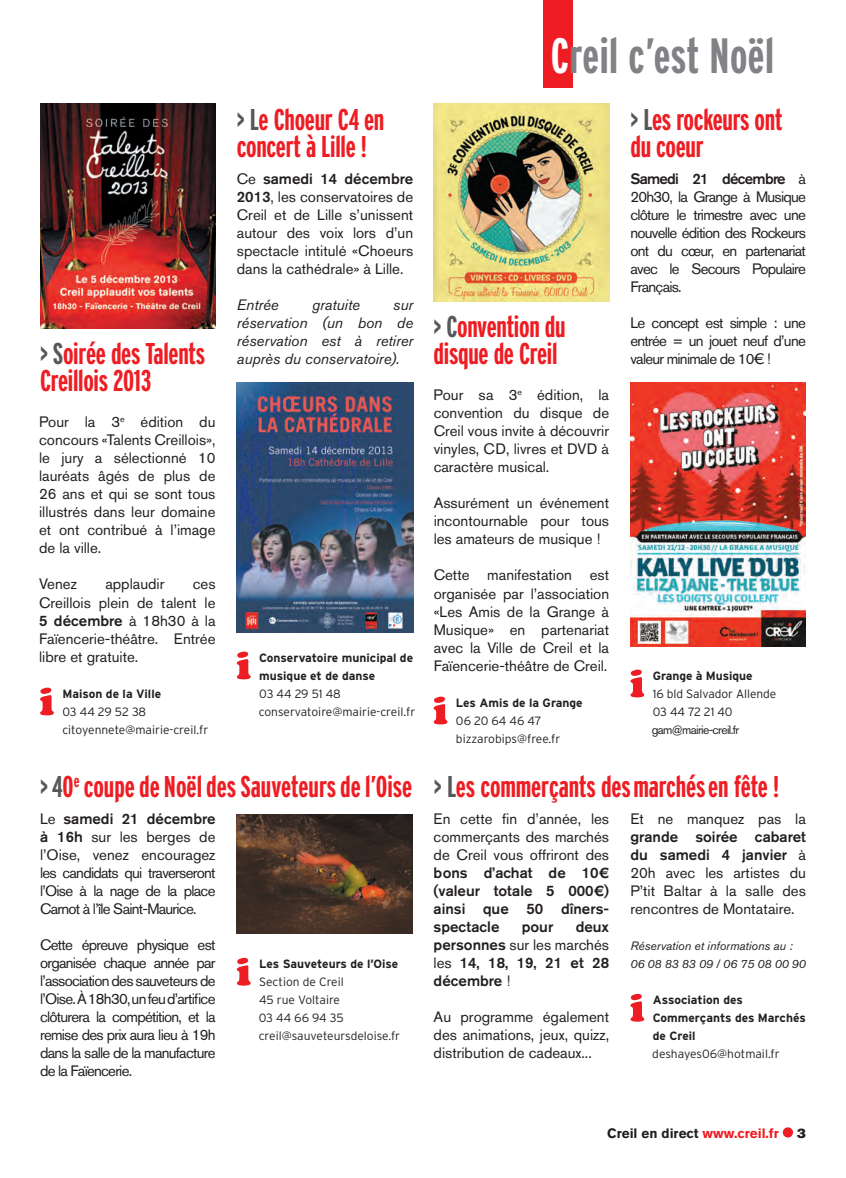
<style>
.page{position:relative;width:846px;height:1178px;background:#fff}
.page>*{position:absolute;margin:0;border:0;box-sizing:border-box;transform-origin:0 0}
.t1{font:700 extra-condensed 49.5px "Interstate";letter-spacing:.01em;color:#808285}
.t2{font:700 extra-condensed 30px/27px "Interstate";letter-spacing:-.01em;color:#ee1d23}
.t3{font:15px/18px "Akzidenz Grotesk BE";color:#231f20;text-align:justify}
.t4{font:500 15px/18px "Akzidenz Grotesk BE";color:#231f20;text-align:justify}
.t5{font:italic 15px/18px "Akzidenz Grotesk BE";color:#231f20;text-align:justify}
.t6{font:700 13.5px "Akzidenz Grotesk BE";color:#231f20}
.t7{font:13.5px "Akzidenz Grotesk BE Super";color:#231f20}
.t8{font:300 12px/18px "Interstate";color:#231f20}
.t9{font:700 12px/18px "Interstate";color:#231f20}
.t10{font:italic 12px/18px "Akzidenz Grotesk BE";color:#231f20}
.t11{font:12px "Akzidenz Grotesk BE";letter-spacing:-.05em;color:#231f20}
.s1{color:#57585a}
.s2{font-weight:500}
.s3{color:#fff}
.s4{font-weight:400}
.s5{color:#ee1d23}
</style>
<div class="page">
<svg style="left:782px;top:1126px;width:10px;height:11px"></svg>
<div style="left:543px;top:0;width:30px;height:88px;background:#ee1d23"></div>
<img style="left:40px;top:103px;width:175px;height:225px">
<svg style="left:40px;top:687px;width:14px;height:28px"></svg>
<img style="left:433px;top:103px;width:176px;height:198px">
<svg style="left:433px;top:696px;width:14px;height:28px"></svg>
<svg style="left:237px;top:957px;width:13px;height:28px"></svg>
<img style="left:237px;top:814px;width:175px;height:119px">
<svg style="left:630px;top:669px;width:14px;height:28px"></svg>
<img style="left:630px;top:383px;width:175px;height:263px">
<svg style="left:630px;top:993px;width:14px;height:28px"></svg>
<img style="left:237px;top:382px;width:176px;height:250px">
<svg style="left:237px;top:651px;width:13px;height:28px"></svg>
<h2 class="t2" style="left:40px;top:340px;width:167px"><span class="s1">&gt; S</span>oirée des Talents<br>Creillois 2013</h2>
<p class="t3" style="left:39px;top:413px;width:178px">Pour la 3<sup>e</sup> édition du concours «Talents Creillois», le jury a sélectionné 10 lauréats âgés de plus de 26 ans et qui se sont tous illustrés dans leur domaine et ont contribué à l’image de la ville.</p>
<p class="t3" style="left:39px;top:575px;width:39px">Venez</p>
<p class="t3" style="left:105px;top:575px;width:61px">applaudir</p>
<p class="t3" style="left:39px;top:575px;width:178px;text-indent:153px">ces Creillois plein de talent le <span class="s2">5 décembre</span> à 18h30 à la Faïencerie-théâtre. Entrée libre et gratuite.</p>
<p class="t9" style="left:62px;top:684px;width:100px">Maison de la Ville</p>
<p class="t8" style="left:62px;top:702px;width:147px">03 44 29 52 38 citoyennete@mairie-creil.fr</p>
<h2 class="t2" style="left:237px;top:106px;width:149px"><span class="s1">&gt; L</span>e Choeur C4 en concert à Lille !</h2>
<p class="t3" style="left:237px;top:170px;width:178px">Ce <span class="s2">samedi 14 décembre 2013</span>, les conservatoires de Creil et de Lille s’unissent autour des voix lors d’un spectacle intitulé «Choeurs dans la cathédrale» à Lille.</p>
<p class="t5" style="left:237px;top:296px;width:43px">Entrée</p>
<p class="t5" style="left:312px;top:296px;width:49px">gratuite</p>
<p class="t5" style="left:237px;top:296px;width:178px;text-indent:156px">sur réservation (un bon de réservation est à retirer auprès du conservatoire).</p>
<p class="t9" style="left:259px;top:648px;width:155px">Conservatoire municipal de musique et de danse</p>
<p class="t8" style="left:259px;top:684px;width:158px">03 44 29 51 48 conservatoire@mairie-creil.fr</p>
<h2 class="t2" style="left:40px;top:772px;width:373px"><span class="s1">&gt; 4</span>0<sup>e</sup> coupe de Noël des Sauveteurs de l’Oise</h2>
<p class="t3" style="left:40px;top:809px;width:177px">Le <span class="s2">samedi 21 décembre à 16h</span> sur les berges de l’Oise, venez encouragez les candidats qui traverseront l’Oise à la nage de la place Carnot à l’île Saint-Maurice.</p>
<p class="t3" style="left:40px;top:935px;width:177px">Cette épreuve physique est organisée chaque année par l’association des sauveteurs de l’Oise. À 18h30, un feu d’artifice clôturera la compétition, et la remise des prix aura lieu à 19h dans la salle de la manufacture de la Faïencerie.</p>
<p class="t9" style="left:259px;top:954px;width:141px">Les Sauveteurs de l’Oise</p>
<p class="t8" style="left:259px;top:972px;width:143px">Section de Creil<br>45 rue Voltaire<br>03 44 66 94 35 creil@sauveteursdeloise.fr</p>
<h1 class="t1" style="left:550px;top:26px;width:225px"><span class="s3">C</span>reil c’est Noël</h1>
<h2 class="t2" style="left:630px;top:106px;width:154px"><span class="s1">&gt; L</span>es rockeurs ont du coeur</h2>
<p class="t3" style="left:630px;top:170px;width:177px"><span class="s2">Samedi 21 décembre</span> à 20h30, la Grange à Musique clôture le trimestre avec une nouvelle édition des Rockeurs ont du cœur, en partenariat avec le Secours Populaire Français.</p>
<p class="t3" style="left:630px;top:314px;width:177px">Le concept est simple : une entrée = un jouet neuf d’une valeur minimale de 10€ !</p>
<h2 class="t2" style="left:433px;top:313px;width:133px"><span class="s1">&gt; C</span>onvention du disque de Creil</h2>
<p class="t3" style="left:433px;top:386px;width:177px">Pour sa 3<sup>e</sup> édition, la convention du disque de Creil vous invite à découvrir vinyles, CD, livres et DVD à caractère musical.</p>
<p class="t3" style="left:433px;top:494px;width:177px">Assurément un événement incontournable pour tous les amateurs de musique !</p>
<p class="t3" style="left:433px;top:566px;width:177px">Cette manifestation est organisée par l’association «Les Amis de la Grange à Musique» en partenariat avec la Ville de Creil et la Faïencerie-théâtre de Creil.</p>
<p class="t9" style="left:456px;top:693px;width:128px">Les Amis de la Grange</p>
<p class="t8" style="left:456px;top:711px;width:106px">06 20 64 46 47 bizzarobips@free.fr</p>
<p class="t9" style="left:652px;top:666px;width:101px">Grange à Musique</p>
<p class="t8" style="left:652px;top:684px;width:125px">16 bld Salvador Allende<br>03 44 72 21 40</p>
<p class="t11" style="left:651px;top:722px;width:89px">gam@mairie-creil.fr</p>
<h2 class="t2" style="left:433px;top:772px;width:347px"><span class="s1">&gt; L</span>es commerçants desmarchésen fête !</h2>
<p class="t3" style="left:433px;top:809px;width:177px">En cette fin d’année, les commerçants des marchés de Creil vous offriront des</p>
<p class="t4" style="left:433px;top:862px;width:177px">bons d’achat de 10€ (valeur totale 5 000€) ainsi que 50 dîners&shy;spectacle</p>
<p class="t3" style="left:630px;top:809px;width:177px">Et ne manquez pas la</p>
<p class="t3" style="left:630px;top:827px;width:177px"><span class="s2">grande soirée cabaret du samedi 4 janvier</span> à 20h avec les artistes du P’tit Baltar à la salle des rencontres de Montataire.</p>
<p class="t10" style="left:630px;top:936px;width:177px">Réservation et informations au :<br>06 08 83 83 09 / 06 75 08 00 90</p>
<p class="t9" style="left:652px;top:990px;width:155px">Association des<br>Commerçants des Marchés de Creil</p>
<p class="t8" style="left:652px;top:1044px;width:129px">deshayes06@hotmail.fr</p>
<p class="t4" style="left:433px;top:916px;width:177px;text-indent:142px">deux personnes <span class="s4">sur les marchés les</span> 14, 18, 19, 21 et 28 décembre <span class="s4">!</span></p>
<p class="t3" style="left:433px;top:1007px;width:177px">Au programme également des animations, jeux, quizz, distribution de cadeaux...</p>
<p class="t4" style="left:521px;top:916px;width:33px">pour</p>
<p class="t6" style="left:607px;top:1124px;width:173px">Creil en direct <span class="s5">www.creil.fr</span></p>
<p class="t7" style="left:797px;top:1124px;width:10px">3</p>
</div>
